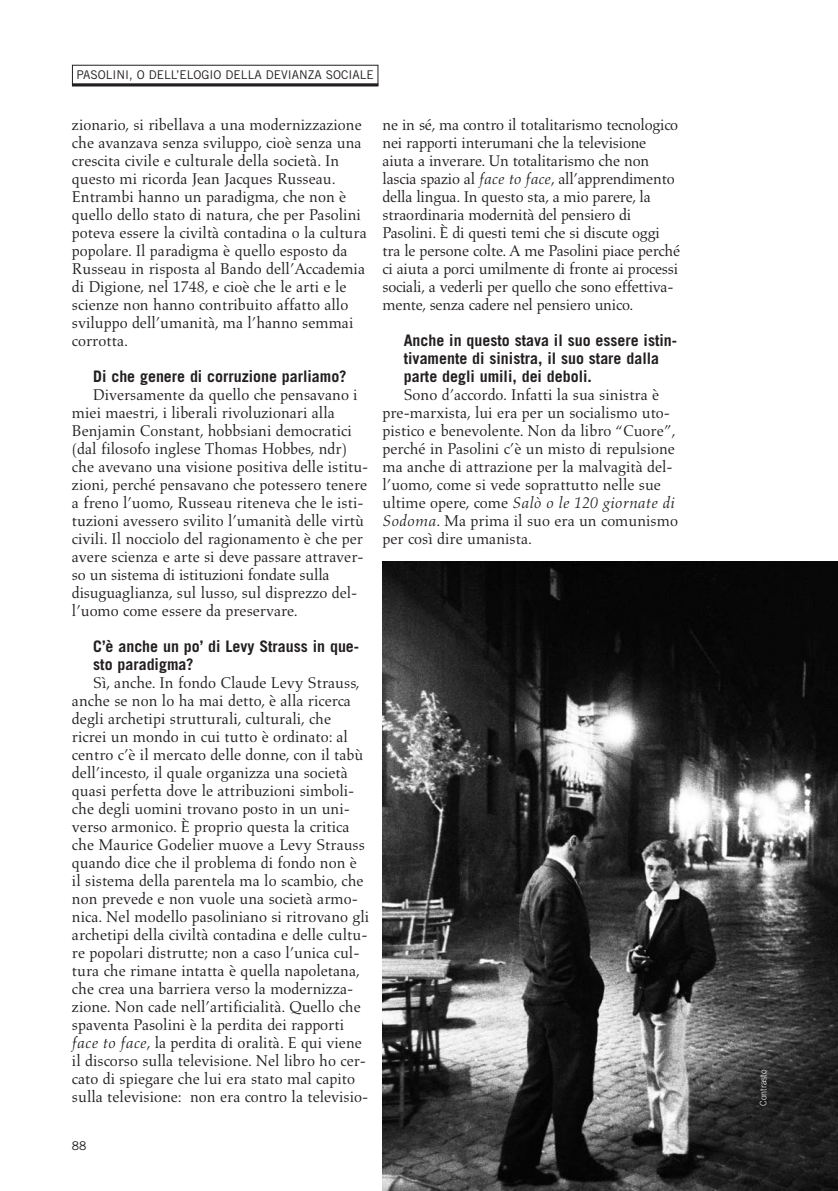
<style>
.page{position:relative;width:838px;height:1191px;background:#fff}
.page>*{position:absolute;margin:0;border:0;box-sizing:border-box;transform-origin:0 0}
.t1{font:15.9px/18px "Aldus";color:#231f20}
.t2{font:700 15.9px/18px "Trade Gothic";color:#231f20}
.t3{font:12px "Trade Gothic";color:#231f20}
.t4{font:300 9px "Trade Gothic";color:#fff}
.s1{font-style:italic}
</style>
<div class="page">
<div style="left:72px;top:65px;width:306px;height:21px;border:1px solid #231f20"></div>
<hr style="left:72px;top:83px;width:306px;height:3px;background:#231f20">
<img style="left:382px;top:562px;width:455px;height:628px">
<p class="t3" style="left:76px;top:70px;width:299px">PASOLINI, O DELL’ELOGIO DELLA DEVIANZA SOCIALE</p>
<p class="t1" style="left:72px;top:117px;width:296px">zionario, si ribellava a una modernizzazione che avanzava senza sviluppo, cioè senza una crescita civile e culturale della società. In questo mi ricorda Jean Jacques Russeau.<br>Entrambi hanno un paradigma, che non è quello dello stato di natura, che per Pasolini poteva essere la civiltà contadina o la cultura popolare. Il paradigma è quello esposto da Russeau in risposta al Bando dell’Accademia di Digione, nel 1748, e cioè che le arti e le scienze non hanno contribuito affatto allo sviluppo dell’umanità, ma l’hanno semmai corrotta.</p>
<p class="t2" style="left:93px;top:368px;width:255px">Di che genere di corruzione parliamo?</p>
<p class="t1" style="left:72px;top:387px;width:298px;text-indent:21px">Diversamente da quello che pensavano i miei maestri, i liberali rivoluzionari alla Benjamin Constant, hobbsiani democratici (dal filosofo inglese Thomas Hobbes, ndr) che avevano una visione positiva delle istitu&shy;zioni, perché pensavano che potessero tenere a freno l’uomo, Russeau riteneva che le isti&shy;tuzioni avessero svilito l’umanità delle virtù civili. Il nocciolo del ragionamento è che per avere scienza e arte si deve passare attraver&shy;so un sistema di istituzioni fondate sulla disuguaglianza, sul lusso, sul disprezzo del&shy;l’uomo come essere da preservare.</p>
<p class="t2" style="left:93px;top:638px;width:267px">C’è anche un po’ di Levy Strauss in que&shy;sto paradigma?</p>
<p class="t1" style="left:72px;top:675px;width:299px;text-indent:21px">Sì, anche. In fondo Claude Levy Strauss, anche se non lo ha mai detto, è alla ricerca degli archetipi strutturali, culturali, che ricrei un mondo in cui tutto è ordinato: al centro c’è il mercato delle donne, con il tabù dell’incesto, il quale organizza una società quasi perfetta dove le attribuzioni simboli&shy;che degli uomini trovano posto in un uni&shy;verso armonico. È proprio questa la critica che Maurice Godelier muove a Levy Strauss quando dice che il problema di fondo non è il sistema della parentela ma lo scambio, che non prevede e non vuole una società armo&shy;nica. Nel modello pasoliniano si ritrovano gli archetipi della civiltà contadina e delle cultu&shy;re popolari distrutte; non a caso l’unica cul&shy;tura che rimane intatta è quella napoletana, che crea una barriera verso la modernizza&shy;zione. Non cade nell’artificialità. Quello che spaventa Pasolini è la perdita dei rapporti <span class="s1">face to face</span>, la perdita di oralità. E qui viene il discorso sulla televisione. Nel libro ho cer&shy;cato di spiegare che lui era stato mal capito sulla televisione: non era contro la televisio-</p>
<p class="t1" style="left:382px;top:117px;width:299px">ne in sé, ma contro il totalitarismo tecnologico nei rapporti interumani che la televisione aiuta a inverare. Un totalitarismo che non lascia spazio al <span class="s1">face to face</span>, all’apprendimento della lingua. In questo sta, a mio parere, la straordinaria modernità del pensiero di Pasolini. È di questi temi che si discute oggi tra le persone colte. A me Pasolini piace perché ci aiuta a porci umilmente di fronte ai processi sociali, a vederli per quello che sono effettiva&shy;mente, senza cadere nel pensiero unico.</p>
<p class="t2" style="left:404px;top:332px;width:275px">Anche in questo stava il suo essere istin&shy;tivamente di sinistra, il suo stare dalla parte degli umili, dei deboli.</p>
<p class="t1" style="left:382px;top:387px;width:297px;text-indent:21px">Sono d’accordo. Infatti la sua sinistra è pre-marxista, lui era per un socialismo uto&shy;pistico e benevolente. Non da libro “Cuore”, perché in Pasolini c’è un misto di repulsione ma anche di attrazione per la malvagità del&shy;l’uomo, come si vede soprattutto nelle sue ultime opere, come <span class="s1">Salò o le 120 giornate di Sodoma</span>. Ma prima il suo era un comunismo per così dire umanista.</p>
<p class="t3" style="left:72px;top:1141px;width:16px">88</p>
<p class="t4" style="left:760px;top:1105px;width:37px;rotate:-90deg">Contrasto</p>
</div>
